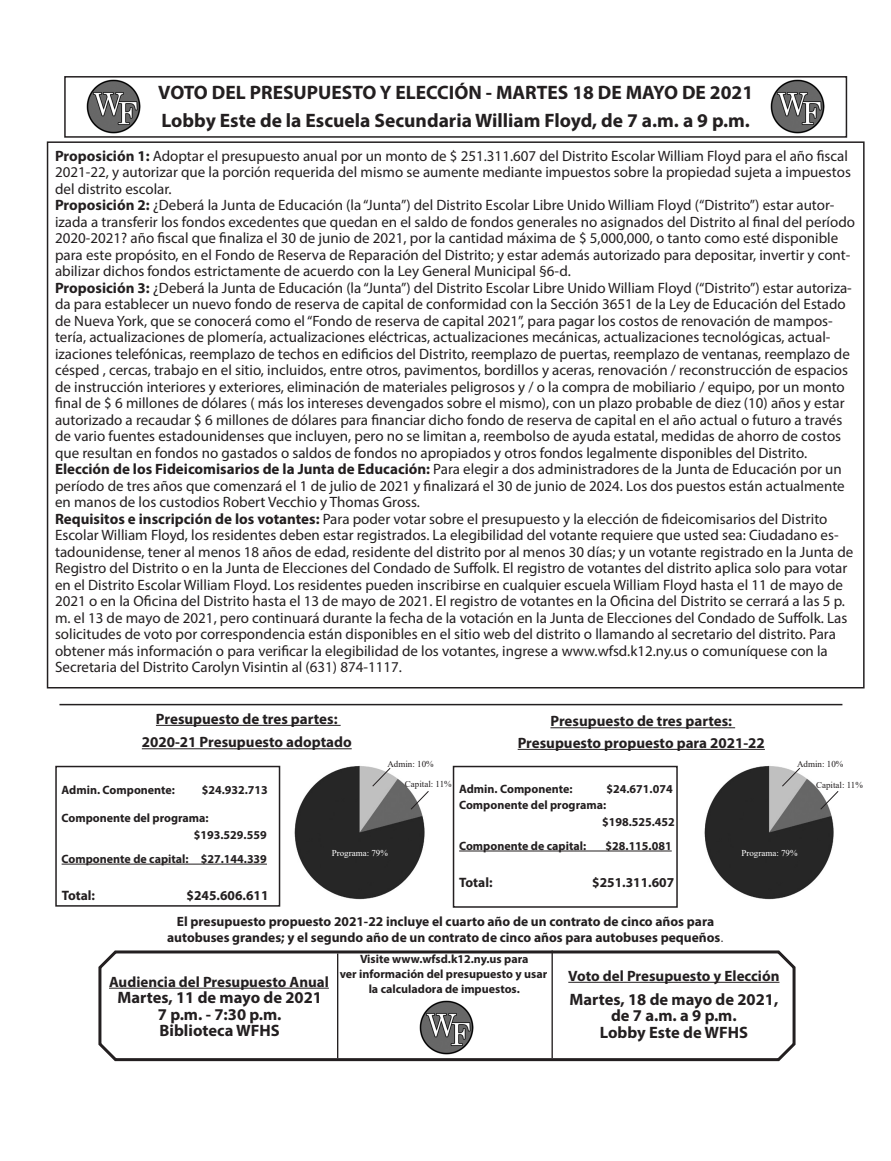
<style>
.page{position:relative;width:891px;height:1161px;background:#fff}
.page>*{position:absolute;margin:0;border:0;box-sizing:border-box;transform-origin:0 0}
.Head_1{font:700 19.5px "Myriad Pro";color:#231f20}
.Head_1-2{font:700 16.5px/16.5px "Myriad Pro";color:#231f20;text-align:center}
.t1{font:15px/16.5px "Myriad Pro";color:#231f20}
.Head_1-3{font:700 15px/23.4px "Myriad Pro";color:#231f20;text-align:center}
.Body_1{font:700 13.65px "Myriad Pro";color:#231f20}
.t2{font:700 13.5px "Myriad Pro";color:#231f20}
.Body_1-2{font:700 12.15px/16.5px "Myriad Pro";color:#231f20}
.Head_1-4{font:700 12px/15px "Myriad Pro";color:#231f20;text-align:center}
.t3{font:9px "Times New Roman";color:#231f20}
.t4{font:9px "Times New Roman";color:#fff}
.s1{font-weight:700}
.s2{font-family:"Times New Roman";font-weight:400}
</style>
<div class="page">
<div style="left:64px;top:76px;width:783px;height:62px;border:2px solid #231f20"></div>
<hr style="left:59px;top:704px;width:783px;height:1px;background:#231f20">
<hr style="left:156px;top:725px;width:185px;height:1px;background:#231f20">
<hr style="left:142px;top:748px;width:210px;height:1px;background:#231f20">
<hr style="left:62px;top:864px;width:205px;height:1px;background:#231f20">
<div style="left:55px;top:766px;width:225px;height:141px;border:2px solid #231f20"></div>
<hr style="left:459px;top:851px;width:213px;height:1px;background:#231f20">
<div style="left:453px;top:766px;width:225px;height:142px;border:2px solid #231f20"></div>
<hr style="left:550px;top:727px;width:185px;height:1px;background:#231f20">
<hr style="left:518px;top:749px;width:247px;height:1px;background:#231f20">
<img style="left:86px;top:80px;width:54px;height:54px">
<img style="left:770px;top:80px;width:54px;height:54px">
<svg style="left:98px;top:950px;width:698px;height:112px"></svg>
<hr style="left:337px;top:953px;width:1px;height:105px;background:#231f20">
<hr style="left:109px;top:988px;width:220px;height:1px;background:#231f20">
<hr style="left:568px;top:982px;width:212px;height:1px;background:#231f20">
<hr style="left:552px;top:950px;width:1px;height:108px;background:#231f20">
<img style="left:420px;top:1000px;width:54px;height:54px">
<img style="left:698px;top:763px;width:140px;height:140px;border-radius:70px">
<svg style="left:782px;top:767px;width:19px;height:20px"></svg>
<svg style="left:820px;top:791px;width:19px;height:19px"></svg>
<img style="left:288px;top:763px;width:141px;height:140px;border-radius:70px">
<svg style="left:372px;top:767px;width:19px;height:20px"></svg>
<svg style="left:410px;top:791px;width:19px;height:19px"></svg>
<p class="Head_1" style="left:158px;top:80px;width:597px">VOTO DEL PRESUPUESTO Y ELECCIÓN - MARTES 18 DE MAYO DE 2021</p>
<p class="Head_1" style="left:161px;top:107px;width:590px">Lobby Este de la Escuela Secundaria William Floyd, de 7 a.m. a 9 p.m.</p>
<p class="t1" style="left:55px;top:147px;width:797px"><span class="s1">Proposición 1:</span> Adoptar el presupuesto anual por un monto de $ 251.311.607 del Distrito Escolar William Floyd para el año fiscal<br>2021-22, y autorizar que la porción requerida del mismo se aumente mediante impuestos sobre la propiedad sujeta a impuestos del distrito escolar.</p>
<p class="t1" style="left:55px;top:197px;width:802px"><span class="s1">Proposición 2:</span> ¿Deberá la Junta de Educación (la “Junta”) del Distrito Escolar Libre Unido William Floyd (“Distrito”) estar autor&shy;izada a transferir los fondos excedentes que quedan en el saldo de fondos generales no asignados del Distrito al final del período 2020-2021? año fiscal que finaliza el 30 de junio de 2021, por la cantidad máxima de $ 5,000,000, o tanto como esté disponible para este propósito, en el Fondo de Reserva de Reparación del Distrito; y estar además autorizado para depositar, invertir y cont&shy;abilizar dichos fondos estrictamente de acuerdo con la Ley General Municipal §6-d.</p>
<p class="t1" style="left:55px;top:279px;width:798px"><span class="s1">Proposición 3:</span> ¿Deberá la Junta de Educación (la “Junta”) del Distrito Escolar Libre Unido William Floyd (“Distrito”) estar autoriza&shy;da para establecer un nuevo fondo de reserva de capital de conformidad con la Sección 3651 de la Ley de Educación del Estado de Nueva York, que se conocerá como el “Fondo de reserva de capital 2021”, para pagar los costos de renovación de mampos&shy;tería, actualizaciones de plomería, actualizaciones eléctricas, actualizaciones mecánicas, actualizaciones tecnológicas, actual&shy;izaciones telefónicas, reemplazo de techos en edificios del Distrito, reemplazo de puertas, reemplazo de ventanas, reemplazo de césped , cercas, trabajo en el sitio, incluidos, entre otros, pavimentos, bordillos y aceras, renovación / reconstrucción de espacios de instrucción interiores y exteriores, eliminación de materiales peligrosos y / o la compra de mobiliario / equipo, por un monto final de $ 6 millones de dólares ( más los intereses devengados sobre el mismo), con un plazo probable de diez (10) años y estar autorizado a recaudar $ 6 millones de dólares para financiar dicho fondo de reserva de capital en el año actual o futuro a través de vario fuentes estadounidenses que incluyen, pero no se limitan a, reembolso de ayuda estatal, medidas de ahorro de costos que resultan en fondos no gastados o saldos de fondos no apropiados y otros fondos legalmente disponibles del Distrito.</p>
<p class="t1" style="left:55px;top:461px;width:800px"><span class="s1">Elección de los Fideicomisarios de la Junta de Educación:</span> Para elegir a dos administradores de la Junta de Educación por un período de tres años que comenzará el 1 de julio de 2021 y finalizará el 30 de junio de 2024. Los dos puestos están actualmente en manos de los custodios Robert Vecchio y Thomas Gross.<br><span class="s1">Requisitos e inscripción de los votantes:</span> Para poder votar sobre el presupuesto y la elección de fideicomisarios del Distrito Escolar William Floyd, los residentes deben estar registrados. La elegibilidad del votante requiere que usted sea: Ciudadano es&shy;tadounidense, tener al menos 18 años de edad, residente del distrito por al menos 30 días; y un votante registrado en la Junta de Registro del Distrito o en la Junta de Elecciones del Condado de Suffolk. El registro de votantes del distrito aplica solo para votar en el Distrito Escolar William Floyd. Los residentes pueden inscribirse en cualquier escuela William Floyd hasta el 11 de mayo de 2021 o en la Oficina del Distrito hasta el 13 de mayo de 2021. El registro de votantes en la Oficina del Distrito se cerrará a las 5 p. m. el 13 de mayo de 2021, pero continuará durante la fecha de la votación en la Junta de Elecciones del Condado de Suffolk. Las solicitudes de voto por correspondencia están disponibles en el sitio web del distrito o llamando al secretario del distrito. Para obtener más información o para verificar la elegibilidad de los votantes, ingrese a www.wfsd.k12.ny.us o comuníquese con la Secretaria del Distrito Carolyn Visintin al (631) 874-1117.</p>
<p class="Head_1-3" style="left:142px;top:707px;width:211px">Presupuesto de tres partes:<br>2020-21 Presupuesto adoptado</p>
<p class="Body_1-2" style="left:62px;top:781px;width:115px">Admin. Componente:</p>
<p class="Body_1-2" style="left:202px;top:781px;width:68px">$24.932.713</p>
<p class="Body_1-2" style="left:194px;top:810px;width:74px;text-indent:-132px">Componente del programa: $193.529.559</p>
<p class="Body_1-2" style="left:62px;top:850px;width:207px">Componente de capital: $27.144.339</p>
<p class="Body_1" style="left:62px;top:887px;width:35px">Total:</p>
<p class="Body_1" style="left:187px;top:887px;width:83px">$245.606.611</p>
<p class="Head_1-3" style="left:518px;top:710px;width:249px;line-height:21.6px">Presupuesto de tres partes:<br>Presupuesto propuesto para 2021-22</p>
<p class="t3" style="left:387px;top:757px;width:48px">Admin: 10%</p>
<p class="t3" style="left:797px;top:757px;width:48px">Admin: 10%</p>
<p class="t3" style="left:405px;top:777px;width:48px">Capital: 11%</p>
<p class="t3" style="left:816px;top:779px;width:48px">Capital: 11%</p>
<p class="Body_1-2" style="left:459px;top:780px;width:115px">Admin. Componente:</p>
<p class="Body_1-2" style="left:607px;top:780px;width:68px">$24.671.074</p>
<p class="Body_1-2" style="left:602px;top:797px;width:74px;text-indent:-143px">Componente del programa: $198.525.452</p>
<p class="Body_1-2" style="left:459px;top:837px;width:129px">Componente de capital:</p>
<p class="Body_1-2" style="left:606px;top:837px;width:68px">$28.115.081</p>
<p class="Body_1" style="left:459px;top:874px;width:35px">Total:</p>
<p class="Body_1" style="left:592px;top:874px;width:83px">$251.311.607</p>
<p class="t4" style="left:332px;top:847px;width:58px">Programa: 79%</p>
<p class="t4" style="left:741px;top:847px;width:58px">Programa: 79%</p>
<p class="t2" style="left:177px;top:912px;width:539px">El presupuesto propuesto 2021-22 incluye el cuarto año de un contrato de cinco años para</p>
<p class="t2" style="left:167px;top:929px;width:558px">autobuses grandes; y el segundo año de un contrato de cinco años para autobuses pequeños<span class="s2">.</span></p>
<p class="Head_1-3" style="left:109px;top:969px;width:221px">Audiencia del Presupuesto Anual</p>
<p class="Head_1-2" style="left:117px;top:989px;width:206px">Martes, 11 de mayo de 2021<br>7 p.m. - 7:30 p.m.<br>Biblioteca WFHS</p>
<p class="Head_1-4" style="left:340px;top:951px;width:209px">Visite www.wfsd.k12.ny.us para<br>ver información del presupuesto y usar la calculadora de impuestos.</p>
<p class="Head_1-3" style="left:568px;top:964px;width:213px">Voto del Presupuesto y Elección</p>
<p class="Head_1-2" style="left:569px;top:991px;width:210px">Martes, 18 de mayo de 2021, de 7 a.m. a 9 p.m.<br>Lobby Este de WFHS</p>
</div>
